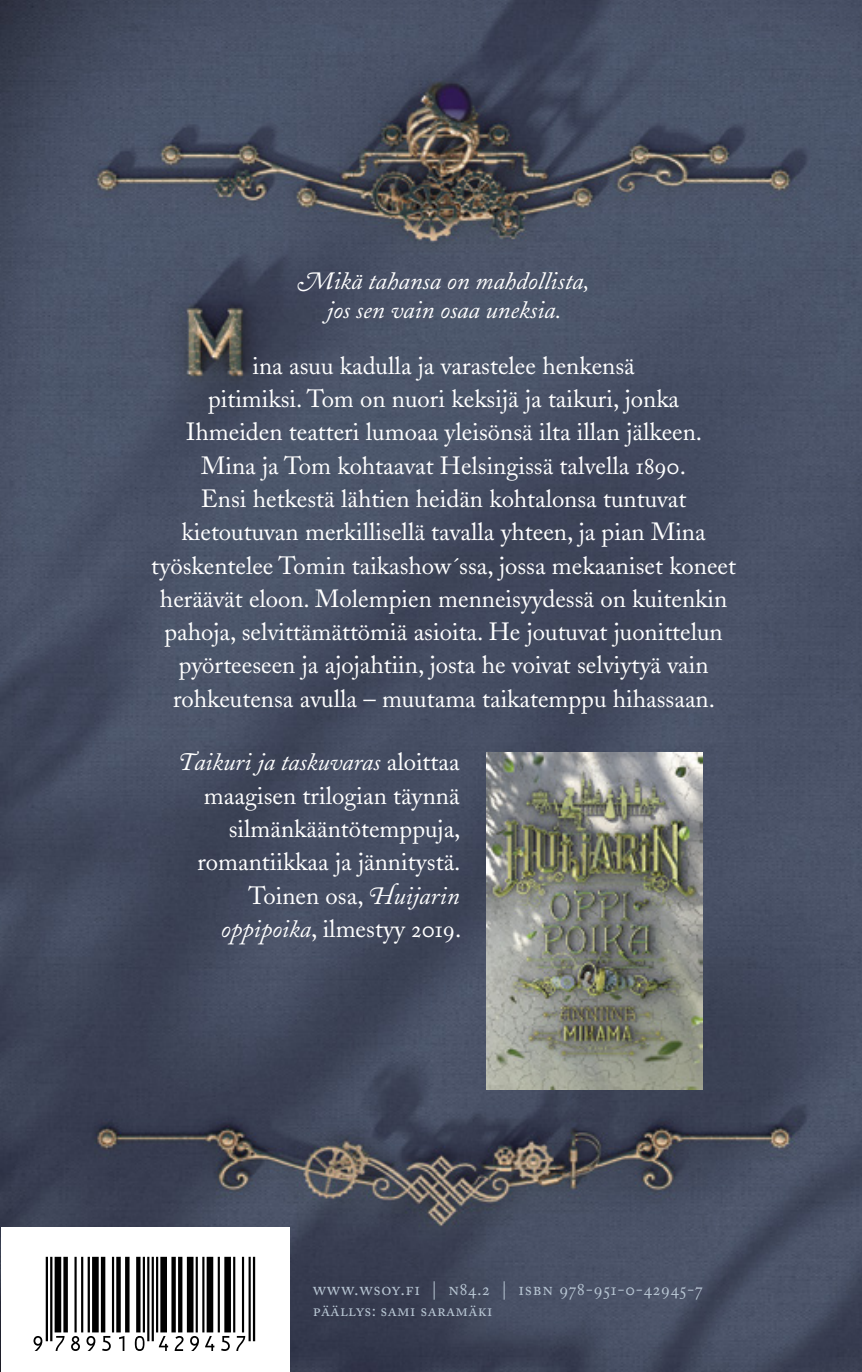
<style>
.page{position:relative;width:862px;height:1372px;background:#fff}
.page>*{position:absolute;margin:0;border:0;box-sizing:border-box;transform-origin:0 0}
.t1{font:94.5px "Viisas EAN Tavallinen";color:#000}
.t2{font:24.75px/33.3px "Adobe Caslon";color:#fff;text-align:center}
.t3{font:italic 24.75px/29.2px "Adobe Caslon";color:#fff;text-align:center}
.t4{font:18px "Adobe Caslon Regular SC";letter-spacing:.04em;color:#b7c5d2}
.t5{font:16.88px "Adobe Caslon Regular SC";letter-spacing:.02em;color:#b7c5d2}
.s1{font-family:"Adobe Caslon Swash"}
.s2{font-family:"Adobe Caslon Regular SC"}
.s3{font-family:"Adobe Caslon Swash";font-style:italic}
.s4{font-style:italic}
</style>
<div class="page">
<img style="left:0;top:0;width:861px;height:1371px">
<div style="left:1px;top:1227px;width:289px;height:144px;background:#fff"></div>
<img style="left:486px;top:752px;width:215px;height:337px">
<p class="t3" style="left:297px;top:267px;width:293px"><span class="s1">M</span>ikä tahansa on mahdollista, jos sen vain osaa uneksia.</p>
<p class="t2" style="left:151px;top:349px;width:586px">ina asuu kadulla ja varastelee henkensä<br>pitimiksi. Tom on nuori keksijä ja taikuri, jonka<br>Ihmeiden teatteri lumoaa yleisönsä ilta illan jälkeen.<br>Mina ja Tom kohtaavat Helsingissä talvella <span class="s2">1890.<br></span>Ensi hetkestä lähtien heidän kohtalonsa tuntuvat kietoutuvan merkillisellä tavalla yhteen, ja pian Mina työskentelee Tomin taikashow´ssa, jossa mekaaniset koneet heräävät eloon. Molempien menneisyydessä on kuitenkin pahoja, selvittämättömiä asioita. He joutuvat juonittelun pyörteeseen ja ajojahtiin, josta he voivat selviytyä vain rohkeutensa avulla – muutama taikatemppu hihassaan.</p>
<p class="t2" style="left:179px;top:745px;width:283px;text-align:right"><span class="s3">T</span><span class="s4">aikuri ja taskuvaras</span> aloittaa maagisen trilogian täynnä silmänkääntötemppuja, romantiikkaa ja jännitystä.<br>Toinen osa, <span class="s3">H</span><span class="s4">uijarin oppipoika</span>, ilmestyy <span class="s2">2019.</span></p>
<h1 class="t1" style="left:30px;top:1255px;width:226px">*9789510429457*</h1>
<p class="t4" style="left:312px;top:1277px;width:391px">www.wsoy.fi | n84.2 | isbn 978-951-0-42945-7</p>
<p class="t5" style="left:312px;top:1300px;width:181px">päällys: sami saramäki</p>
</div>
